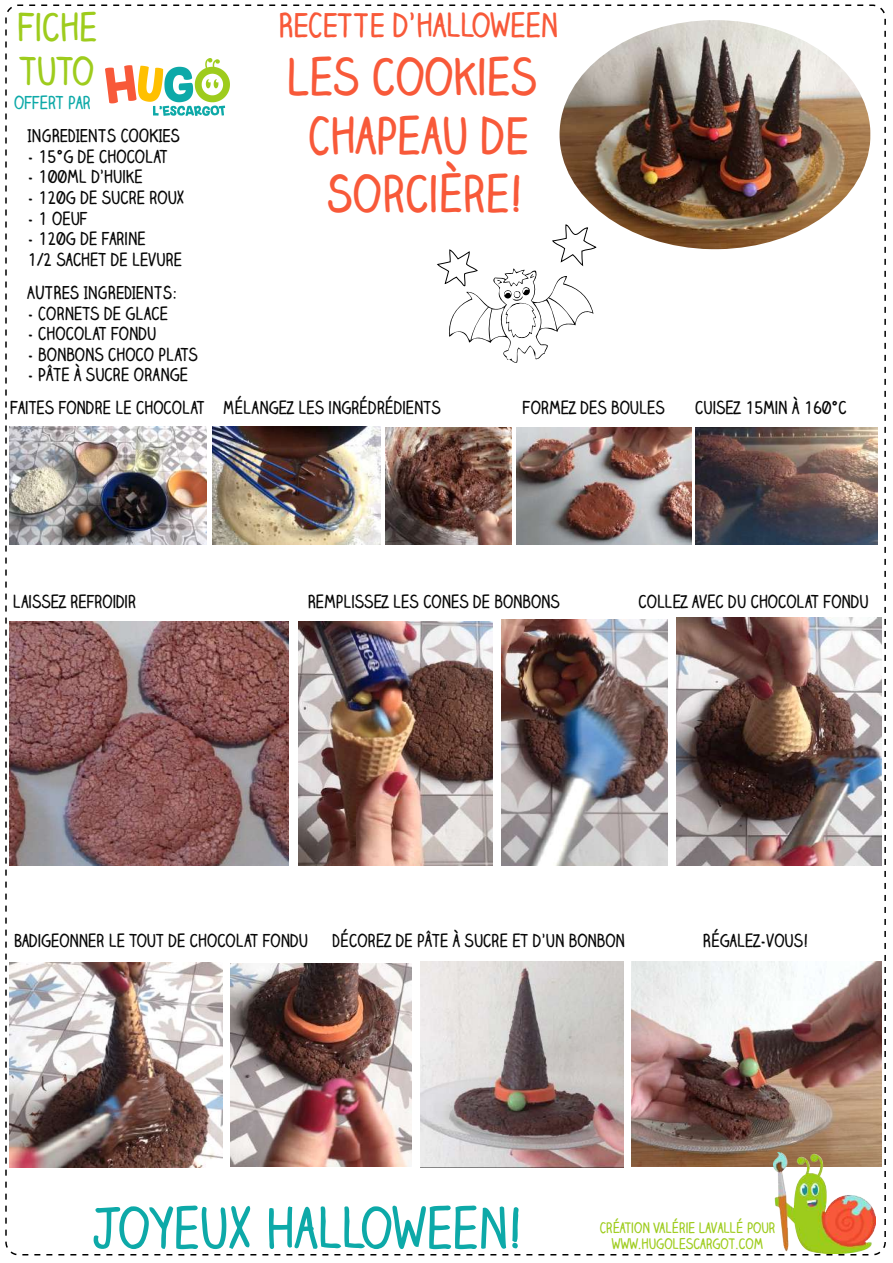
<style>
.page{position:relative;width:893px;height:1263px;background:#fff}
.page>*{position:absolute;margin:0;border:0;box-sizing:border-box;transform-origin:0 0}
.t1{font:700 53.85px "Claire Hand";color:#0da9a8;scale:.93 1}
.t2{font:700 48.45px/58.2px "Claire Hand";color:#f85939;text-align:center;scale:.93 1}
.t3{font:700 36.9px/44.2px "Claire Hand";color:#9ecc1d;scale:.93 1}
.t4{font:700 31.65px "Claire Hand";color:#f85939;scale:.93 1}
.t5{font:700 17.1px/20.5px "Claire Hand";color:#070707;scale:.93 1}
.t6{font:700 17.1px "Claire Hand";color:#0da9a8;scale:.93 1}
.t7{font:700 13.95px/16.6px "Claire Hand";color:#9ecc1d;text-align:center;scale:.93 1}
</style>
<div class="page">
<img style="left:9px;top:426px;width:198px;height:119px">
<img style="left:213px;top:426px;width:168px;height:119px">
<img style="left:386px;top:427px;width:126px;height:118px">
<img style="left:517px;top:428px;width:174px;height:117px">
<img style="left:695px;top:427px;width:182px;height:118px">
<img style="left:299px;top:621px;width:194px;height:245px">
<img style="left:502px;top:620px;width:165px;height:246px">
<img style="left:677px;top:617px;width:204px;height:249px">
<img style="left:10px;top:962px;width:213px;height:206px">
<img style="left:230px;top:963px;width:182px;height:204px">
<img style="left:421px;top:961px;width:203px;height:207px">
<img style="left:560px;top:20px;width:310px;height:229px">
<img style="left:631px;top:961px;width:250px;height:205px">
<img style="left:9px;top:621px;width:280px;height:245px">
<svg style="left:437px;top:224px;width:160px;height:139px"></svg>
<img style="left:106px;top:59px;width:124px;height:57px">
<img style="left:773px;top:1152px;width:103px;height:100px">
<h3 class="t3" style="left:17px;top:4px;width:88px">FICHE<br>TUTO</h3>
<h3 class="t4" style="left:278px;top:3px;width:302px">RECETTE D’HALLOWEEN</h3>
<h2 class="t2" style="left:287px;top:47px;width:271px">LES COOKIES<br>CHAPEAU DE<br>SORCIÈRE!</h2>
<p class="t6" style="left:14px;top:91px;width:84px">OFFERT PAR</p>
<p class="t5" style="left:28px;top:125px;width:165px">INGREDIENTS COOKIES</p>
<p class="t5" style="left:28px;top:146px;width:152px">- 15°G DE CHOCOLAT</p>
<p class="t5" style="left:28px;top:166px;width:125px">- 100ML D’HUIKE</p>
<p class="t5" style="left:28px;top:187px;width:170px">- 120G DE SUCRE ROUX</p>
<p class="t5" style="left:28px;top:208px;width:66px">- 1 OEUF</p>
<p class="t5" style="left:28px;top:228px;width:168px">- 120G DE FARINE<br>1/2 SACHET DE LEVURE</p>
<p class="t5" style="left:28px;top:282px;width:163px">AUTRES INGREDIENTS:</p>
<p class="t5" style="left:28px;top:302px;width:152px">- CORNETS DE GLACE</p>
<p class="t5" style="left:28px;top:323px;width:140px">- CHOCOLAT FONDU</p>
<p class="t5" style="left:28px;top:344px;width:185px">- BONBONS CHOCO PLATS</p>
<p class="t5" style="left:28px;top:364px;width:174px">- PÂTE À SUCRE ORANGE</p>
<p class="t5" style="left:10px;top:397px;width:465px">FAITES FONDRE LE CHOCOLAT MÉLANGEZ LES INGRÉDRÉDIENTS</p>
<p class="t5" style="left:522px;top:397px;width:155px">FORMEZ DES BOULES</p>
<p class="t5" style="left:695px;top:397px;width:165px">CUISEZ 15MIN À 160°C</p>
<p class="t5" style="left:13px;top:590px;width:134px">LAISSEZ REFROIDIR</p>
<p class="t5" style="left:308px;top:590px;width:273px">REMPLISSEZ LES CONES DE BONBONS</p>
<p class="t5" style="left:639px;top:590px;width:249px">COLLEZ AVEC DU CHOCOLAT FONDU</p>
<p class="t5" style="left:14px;top:929px;width:317px">BADIGEONNER LE TOUT DE CHOCOLAT FONDU</p>
<p class="t5" style="left:332px;top:929px;width:316px">DÉCOREZ DE PÂTE À SUCRE ET D’UN BONBON</p>
<p class="t5" style="left:703px;top:929px;width:115px">RÉGALEZ-VOUS!</p>
<h1 class="t1" style="left:93px;top:1191px;width:463px">JOYEUX HALLOWEEN!</h1>
<p class="t7" style="left:600px;top:1219px;width:190px">CRÉATION VALÉRIE LAVALLÉ POUR<br>WWW.HUGOLESCARGOT.COM</p>
</div>
